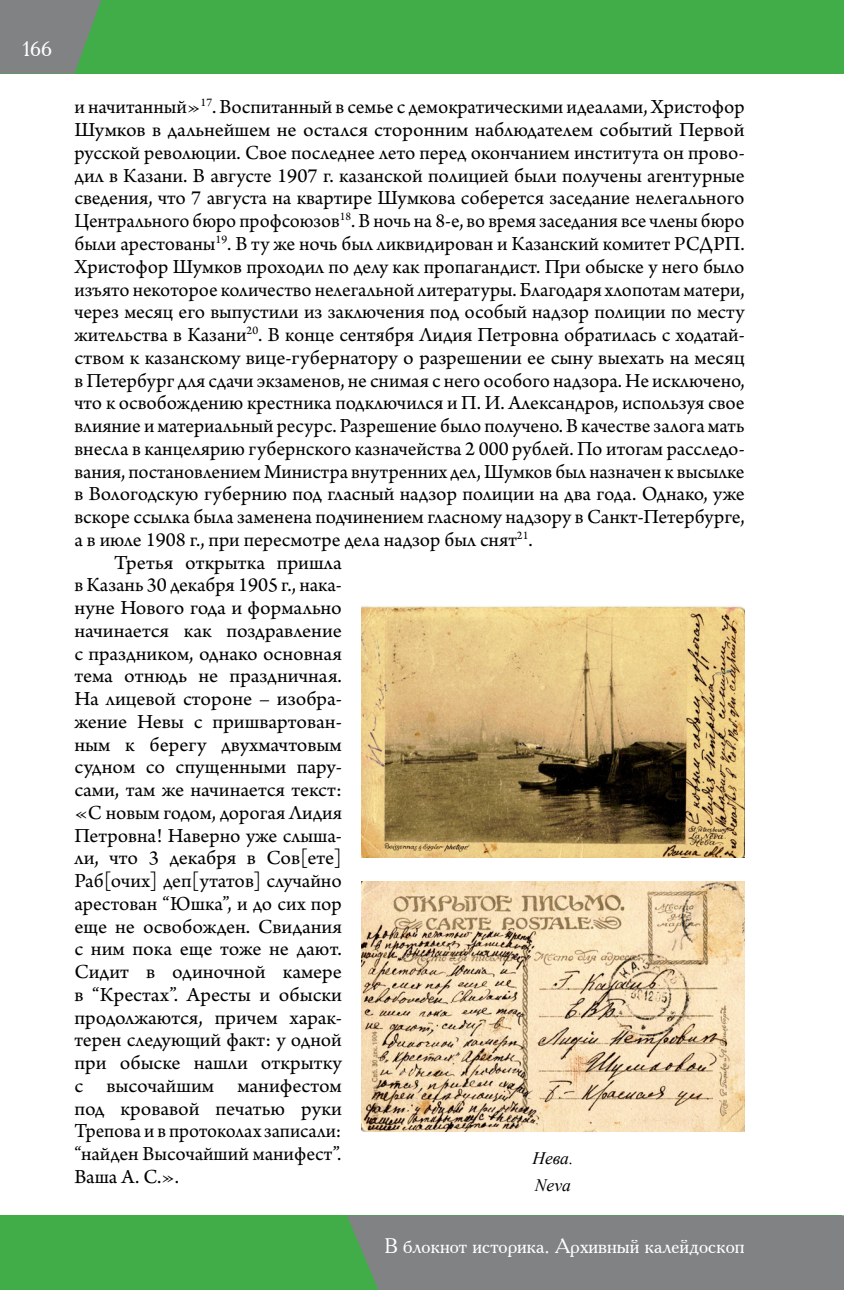
<style>
.page{position:relative;width:844px;height:1290px;background:#fff}
.page>*{position:absolute;margin:0;border:0;box-sizing:border-box;transform-origin:0 0}
.t1{font:21px "Arno Pro";color:#000}
.t2{font:21px "Academy ACTT";color:#fff}
.t3{font:italic 17.5px/27.5px "Times New Roman";color:#000}
</style>
<div class="page">
<div style="left:0;top:0;width:843px;height:74px;background:#40ad49"></div>
<svg style="left:0;top:0;width:101px;height:74px;background:#77877c"></svg>
<div style="left:0;top:1215px;width:841px;height:75px;background:#40ad49"></div>
<div style="left:347px;top:1215px;width:496px;height:75px;background:#808284"></div>
<img style="left:362px;top:606px;width:382px;height:251px">
<img style="left:362px;top:881px;width:382px;height:250px">
<p class="t2" style="left:22px;top:36px;width:31px">166</p>
<p class="t1" style="left:74px;top:95px;width:671px">и начитанный»<sup>17</sup>. Воспитанный в семье с демократическими идеалами, Христофор</p>
<p class="t1" style="left:74px;top:118px;width:671px">Шумков в дальнейшем не остался сторонним наблюдателем событий Первой</p>
<p class="t1" style="left:74px;top:141px;width:671px">русской революции. Свое последнее лето перед окончанием института он прово-</p>
<p class="t1" style="left:74px;top:163px;width:671px">дил в Казани. В августе 1907 г. казанской полицией были получены агентурные</p>
<p class="t1" style="left:74px;top:186px;width:671px">сведения, что 7 августа на квартире Шумкова соберется заседание нелегального</p>
<p class="t1" style="left:74px;top:209px;width:671px">Центрального бюро профсоюзов<sup>18</sup>. В ночь на 8-е, во время заседания все члены бюро</p>
<p class="t1" style="left:74px;top:232px;width:671px">были арестованы<sup>19</sup>. В ту же ночь был ликвидирован и Казанский комитет РСДРП.</p>
<p class="t1" style="left:74px;top:254px;width:671px">Христофор Шумков проходил по делу как пропагандист. При обыске у него было</p>
<p class="t1" style="left:74px;top:277px;width:671px">изъято некоторое количество нелегальной литературы. Благодаря хлопотам матери,</p>
<p class="t1" style="left:74px;top:300px;width:671px">через месяц его выпустили из заключения под особый надзор полиции по месту</p>
<p class="t1" style="left:74px;top:323px;width:671px">жительства в Казани<sup>20</sup>. В конце сентября Лидия Петровна обратилась с ходатай-</p>
<p class="t1" style="left:74px;top:345px;width:671px">ством к казанскому вице-губернатору о разрешении ее сыну выехать на месяц</p>
<p class="t1" style="left:74px;top:368px;width:671px">в Петербург для сдачи экзаменов, не снимая с него особого надзора. Не исключено,</p>
<p class="t1" style="left:74px;top:391px;width:671px">что к освобождению крестника подключился и П. И. Александров, используя свое</p>
<p class="t1" style="left:74px;top:414px;width:671px">влияние и материальный ресурс. Разрешение было получено. В качестве залога мать</p>
<p class="t1" style="left:74px;top:436px;width:671px">внесла в канцелярию губернского казначейства 2 000 рублей. По итогам расследо-</p>
<p class="t1" style="left:74px;top:459px;width:671px">вания, постановлением Министра внутренних дел, Шумков был назначен к высылке</p>
<p class="t1" style="left:74px;top:482px;width:671px">в Вологодскую губернию под гласный надзор полиции на два года. Однако, уже</p>
<p class="t1" style="left:74px;top:505px;width:671px">вскоре ссылка была заменена подчинением гласному надзору в Санкт-Петербурге,</p>
<p class="t1" style="left:74px;top:527px;width:460px">а в июле 1908 г., при пересмотре дела надзор был снят<sup>21</sup>.</p>
<p class="t1" style="left:114px;top:550px;width:229px">Третья открытка пришла</p>
<p class="t1" style="left:74px;top:573px;width:269px">в Казань 30 декабря 1905 г., нака-</p>
<p class="t1" style="left:74px;top:596px;width:269px">нуне Нового года и формально</p>
<p class="t1" style="left:74px;top:618px;width:269px">начинается как поздравление</p>
<p class="t1" style="left:74px;top:641px;width:269px">с праздником, однако основная</p>
<p class="t1" style="left:74px;top:664px;width:269px">тема отнюдь не праздничная.</p>
<p class="t1" style="left:74px;top:687px;width:269px">На лицевой стороне – изобра-</p>
<p class="t1" style="left:74px;top:709px;width:269px">жение Невы с пришвартован-</p>
<p class="t1" style="left:74px;top:732px;width:269px">ным к берегу двухмачтовым</p>
<p class="t1" style="left:74px;top:755px;width:269px">судном со спущенными пару-</p>
<p class="t1" style="left:74px;top:778px;width:269px">сами, там же начинается текст:</p>
<p class="t1" style="left:74px;top:800px;width:269px">«С новым годом, дорогая Лидия</p>
<p class="t1" style="left:74px;top:823px;width:269px">Петровна! Наверно уже слыша-</p>
<p class="t1" style="left:74px;top:846px;width:269px">ли, что 3 декабря в Сов[ете]</p>
<p class="t1" style="left:74px;top:869px;width:269px">Раб[очих] деп[утатов] случайно</p>
<p class="t1" style="left:74px;top:891px;width:269px">арестован “Юшка”, и до сих пор</p>
<p class="t1" style="left:74px;top:914px;width:269px">еще не освобожден. Свидания</p>
<p class="t1" style="left:74px;top:937px;width:269px">с ним пока еще тоже не дают.</p>
<p class="t1" style="left:74px;top:960px;width:269px">Сидит в одиночной камере</p>
<p class="t1" style="left:74px;top:982px;width:269px">в “Крестах”. Аресты и обыски</p>
<p class="t1" style="left:74px;top:1005px;width:269px">продолжаются, причем харак-</p>
<p class="t1" style="left:74px;top:1028px;width:269px">терен следующий факт: у одной</p>
<p class="t1" style="left:74px;top:1051px;width:269px">при обыске нашли открытку</p>
<p class="t1" style="left:74px;top:1073px;width:269px">с высочайшим манифестом</p>
<p class="t1" style="left:74px;top:1096px;width:269px">под кровавой печатью руки</p>
<p class="t1" style="left:74px;top:1119px;width:268px">Трепова и в протоколах записали:</p>
<p class="t1" style="left:74px;top:1142px;width:268px">“найден Высочайший манифест”.</p>
<p class="t1" style="left:74px;top:1164px;width:106px">Ваша А. С.».</p>
<p class="t3" style="left:532px;top:1144px;width:43px">Нева.<br>Neva</p>
<p class="t2" style="left:384px;top:1233px;width:362px">В блокнот историка. Архивный калейдоскоп</p>
</div>
